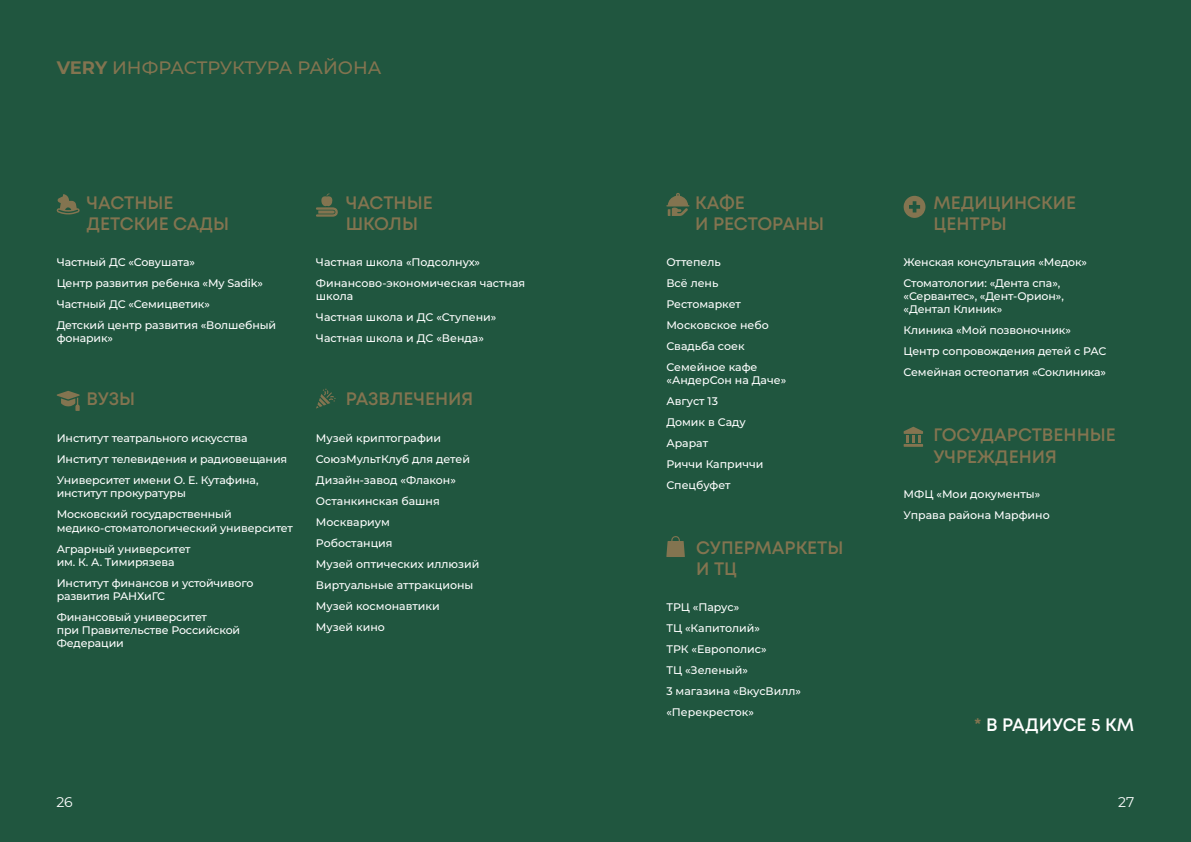
<style>
.page{position:relative;width:1191px;height:842px;background:#20563f}
.page>*{position:absolute;margin:0;border:0;box-sizing:border-box;transform-origin:0 0}
.t1{font:600 18px/21.6px "Mont";color:#837450}
.t2{font:500 18px "Montserrat";letter-spacing:-.01em;color:#837450}
.t3{font:600 18px "Mont";color:#fff}
.t4{font:14px "Montserrat";color:#fff}
.t5{font:500 11px/21px "Montserrat";letter-spacing:-.01em;color:#fff}
.s1{font-weight:700}
.s2{color:#837450}
</style>
<div class="page">
<svg style="left:57px;top:391px;width:23px;height:20px"></svg>
<svg style="left:56px;top:194px;width:24px;height:21px"></svg>
<svg style="left:316px;top:193px;width:22px;height:24px"></svg>
<svg style="left:316px;top:388px;width:20px;height:21px"></svg>
<svg style="left:903px;top:196px;width:22px;height:22px"></svg>
<svg style="left:666px;top:536px;width:19px;height:21px"></svg>
<svg style="left:903px;top:427px;width:20px;height:20px"></svg>
<svg style="left:666px;top:193px;width:23px;height:23px"></svg>
<h1 class="t2" style="left:57px;top:55px;width:326px"><span class="s1">VERY</span> ИНФРАСТРУКТУРА РАЙОНА</h1>
<h1 class="t1" style="left:86px;top:192px;width:144px">ЧАСТНЫЕ<br>ДЕТСКИЕ САДЫ</h1>
<h1 class="t1" style="left:346px;top:192px;width:88px">ЧАСТНЫЕ<br>ШКОЛЫ</h1>
<p class="t5" style="left:57px;top:251px;width:221px">Частный ДС «Совушата»<br>Центр развития ребенка «My Sadik»<br>Частный ДС «Семицветик»<br>Детский центр развития «Волшебный</p>
<p class="t5" style="left:57px;top:327px;width:58px">фонарик»</p>
<p class="t5" style="left:316px;top:251px;width:211px">Частная школа «Подсолнух»<br>Финансово-экономическая частная</p>
<p class="t5" style="left:316px;top:285px;width:182px">школа<br>Частная школа и ДС «Ступени»<br>Частная школа и ДС «Венда»</p>
<h1 class="t1" style="left:86px;top:388px;width:50px">ВУЗЫ</h1>
<h1 class="t1" style="left:346px;top:388px;width:129px">РАЗВЛЕЧЕНИЯ</h1>
<p class="t5" style="left:57px;top:427px;width:232px">Институт театрального искусства<br>Институт телевидения и радиовещания<br>Университет имени О. Е. Кутафина,</p>
<p class="t5" style="left:57px;top:482px;width:176px">институт прокуратуры<br>Московский государственный</p>
<p class="t5" style="left:57px;top:517px;width:238px">медико-стоматологический университет<br>Аграрный университет</p>
<p class="t5" style="left:57px;top:551px;width:198px">им. К. А. Тимирязева<br>Институт финансов и устойчивого</p>
<p class="t5" style="left:57px;top:585px;width:152px">развития РАНХиГС<br>Финансовый университет</p>
<p class="t5" style="left:57px;top:623px;width:185px;line-height:13.2px">при Правительстве Российской<br>Федерации</p>
<p class="t5" style="left:316px;top:427px;width:165px">Музей криптографии<br>СоюзМультКлуб для детей<br>Дизайн-завод «Флакон»<br>Останкинская башня<br>Москвариум<br>Робостанция<br>Музей оптических иллюзий<br>Виртуальные аттракционы<br>Музей космонавтики<br>Музей кино</p>
<p class="t4" style="left:56px;top:793px;width:18px">26</p>
<h1 class="t1" style="left:695px;top:192px;width:131px">КАФЕ<br>И РЕСТОРАНЫ</h1>
<p class="t5" style="left:666px;top:251px;width:104px">Оттепель<br>Всё лень<br>Рестомаркет<br>Московское небо<br>Свадьба соек<br>Cемейное кафе</p>
<p class="t5" style="left:666px;top:369px;width:121px">«АндерСон на Даче»<br>Август 13<br>Домик в Саду<br>Арарат<br>Риччи Каприччи<br>Спецбуфет</p>
<h1 class="t1" style="left:696px;top:537px;width:149px">СУПЕРМАРКЕТЫ<br>И ТЦ</h1>
<p class="t5" style="left:666px;top:596px;width:136px">ТРЦ «Парус»<br>ТЦ «Капитолий»<br>ТРК «Европолис»<br>ТЦ «Зеленый»<br>3 магазина «ВкусВилл» «Перекресток»</p>
<h1 class="t1" style="left:933px;top:192px;width:144px">МЕДИЦИНСКИЕ<br>ЦЕНТРЫ</h1>
<p class="t5" style="left:903px;top:251px;width:185px">Женская консультация «Медок»<br>Стоматологии: «Дента спа»,</p>
<p class="t5" style="left:903px;top:289px;width:162px;line-height:13.2px">«Сервантес», «Дент-Орион», «Дентал Клиник»</p>
<p class="t5" style="left:903px;top:320px;width:204px">Клиника «Мой позвоночник»<br>Центр сопровождения детей с РАС<br>Семейная остеопатия «Соклиника»</p>
<h1 class="t1" style="left:933px;top:424px;width:184px">ГОСУДАРСТВЕННЫЕ<br>УЧРЕЖДЕНИЯ</h1>
<p class="t5" style="left:903px;top:483px;width:148px">МФЦ «Мои документы»<br>Управа района Марфино</p>
<h1 class="t3" style="left:974px;top:713px;width:162px"><span class="s2">*</span> В РАДИУСЕ 5 КМ</h1>
<p class="t4" style="left:1118px;top:793px;width:18px">27</p>
</div>
